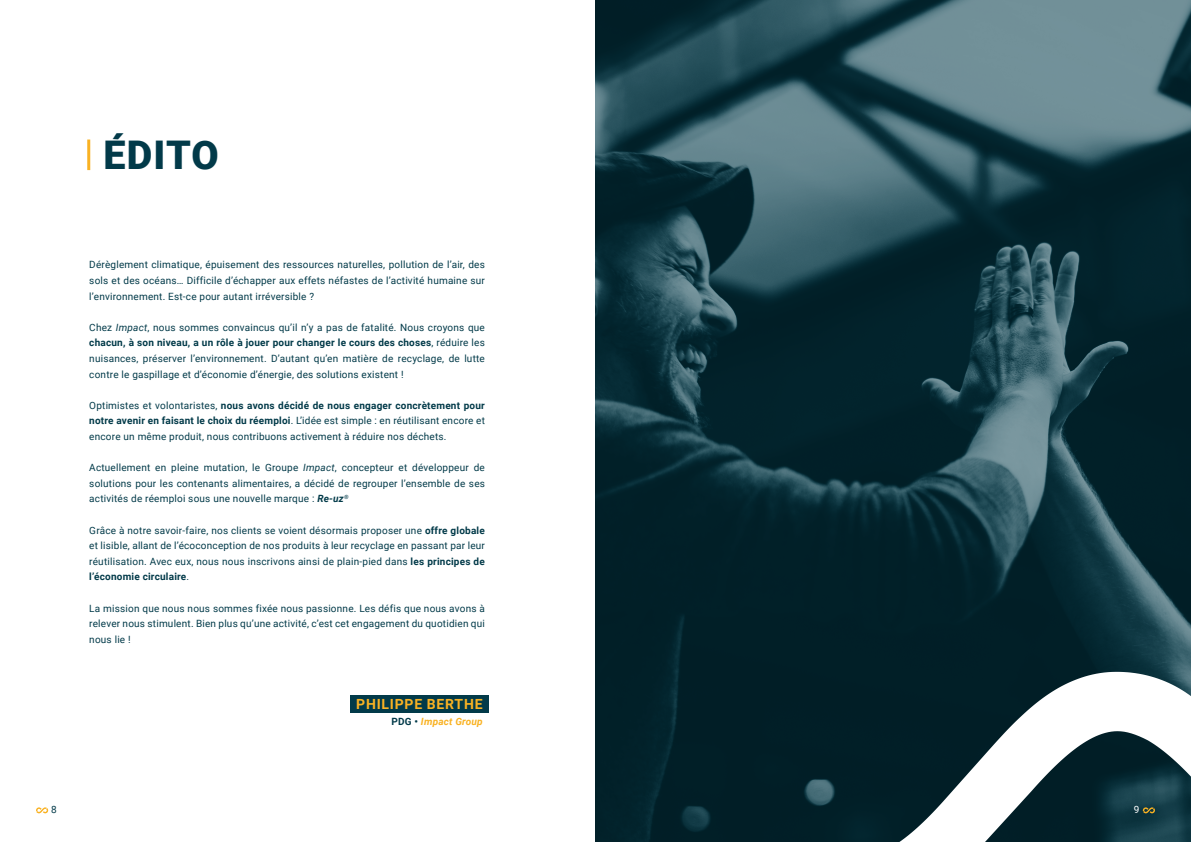
<style>
.page{position:relative;width:1191px;height:842px;background:#fff}
.page>*{position:absolute;margin:0;border:0;box-sizing:border-box;transform-origin:0 0}
.t1{font:900 39.5px "Roboto";letter-spacing:.025em;color:#023a49}
.t2{font:700 14px "Roboto";letter-spacing:.055em;color:#f9b223}
.t3{font:10px/15.6px "Roboto";letter-spacing:.02em;color:#023a49;text-align:justify}
.t4{font:italic 700 10px "Roboto";letter-spacing:.02em;color:#f9b223}
.t5{font:10px "Roboto";color:#fff}
.s1{font-style:italic}
.s2{font-weight:700}
.s3{font-weight:700;font-style:italic}
.s4{font-style:normal;color:#023a49}
</style>
<div class="page">
<div style="left:350px;top:695px;width:139px;height:18px;background:#023a49"></div>
<svg style="left:595px;top:0;width:596px;height:842px;background:#193b44"></svg>
<hr style="left:87px;top:140px;width:3px;height:30px;background:#f9b223">
<svg style="left:899px;top:672px;width:292px;height:170px"></svg>
<svg style="left:36px;top:807px;width:12px;height:6px"></svg>
<svg style="left:1142px;top:807px;width:13px;height:6px"></svg>
<p class="t1" style="left:103px;top:127px;width:117px">ÉDITO</p>
<p class="t3" style="left:89px;top:257px;width:397px">Dérèglement climatique, épuisement des ressources naturelles, pollution de l’air, des sols et des océans… Difficile d’échapper aux effets néfastes de l’activité humaine sur l’environnement. Est-ce pour autant irréversible ?</p>
<p class="t3" style="left:89px;top:319px;width:397px">Chez <span class="s1">Impact</span>, nous sommes convaincus qu’il n’y a pas de fatalité. Nous croyons que <span class="s2">chacun, à son niveau, a un rôle à jouer pour changer le cours des choses</span>, réduire les nuisances, préserver l’environnement. D’autant qu’en matière de recyclage, de lutte contre le gaspillage et d’économie d’énergie, des solutions existent !</p>
<p class="t3" style="left:89px;top:397px;width:397px">Optimistes et volontaristes, <span class="s2">nous avons décidé de nous engager concrètement pour notre avenir en faisant le choix du réemploi</span>. L’idée est simple : en réutilisant encore et encore un même produit, nous contribuons activement à réduire nos déchets.</p>
<p class="t3" style="left:89px;top:459px;width:397px">Actuellement en pleine mutation, le Groupe <span class="s1">Impact</span>, concepteur et développeur de solutions pour les contenants alimentaires, a décidé de regrouper l’ensemble de ses activités de réemploi sous une nouvelle marque : <span class="s3">Re-uz</span><sup>®</sup></p>
<p class="t3" style="left:89px;top:522px;width:397px">Grâce à notre savoir-faire, nos clients se voient désormais proposer une <span class="s2">offre globale </span>et lisible, allant de l’écoconception de nos produits à leur recyclage en passant par leur réutilisation. Avec eux, nous nous inscrivons ainsi de plain-pied dans <span class="s2">les principes de l’économie circulaire</span>.</p>
<p class="t3" style="left:89px;top:600px;width:397px">La mission que nous nous sommes fixée nous passionne. Les défis que nous avons à relever nous stimulent. Bien plus qu’une activité, c’est cet engagement du quotidien qui nous lie !</p>
<p class="t2" style="left:356px;top:694px;width:128px">PHILIPPE BERTHE</p>
<p class="t4" style="left:391px;top:714px;width:93px"><span class="s4">PDG •</span> Impact Group</p>
<p class="t3" style="left:51px;top:802px;width:7px">8</p>
<p class="t5" style="left:1133px;top:803px;width:7px">9</p>
</div>
